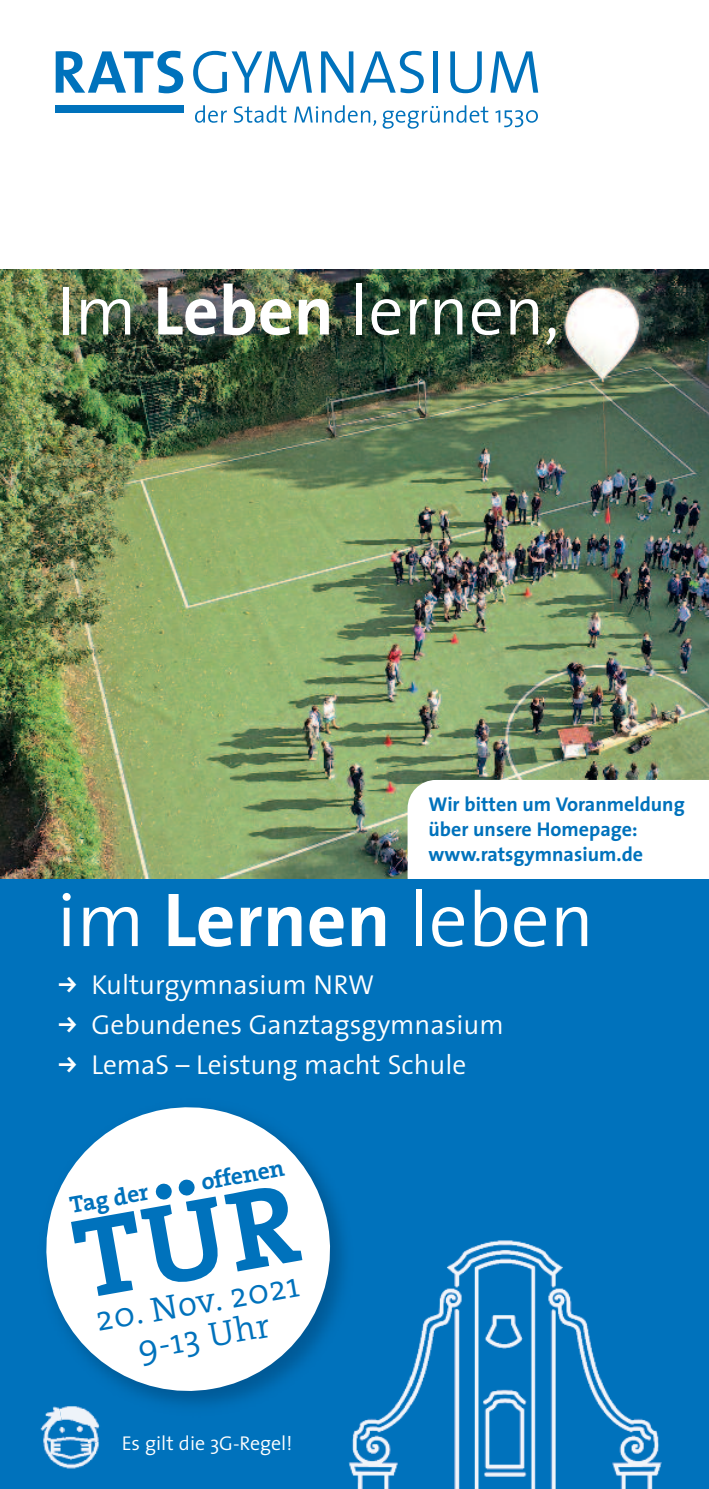
<style>
.page{position:relative;width:709px;height:1489px;background:#fff}
.page>*{position:absolute;margin:0;border:0;box-sizing:border-box;transform-origin:0 0}
.t1{font:300 77px "The Sans";color:#fff}
.t2{font:300 69.75px "The Sans";color:#fff}
.t3{font:300 35px/35px "The Serif";color:#0072bc;text-align:center}
.t4{font:300 27.5px/40px "The Sans";color:#fff}
.t5{font:700 23.75px "The Serif";color:#0072bc}
.t6{font:700 20px/25px "The Sans";color:#0072bc}
.t7{font:300 20px "The Sans";color:#fff}
.s1{font-weight:700}
</style>
<div class="page">
<img style="left:0;top:269px;width:709px;height:610px">
<svg style="left:407px;top:780px;width:302px;height:99px"></svg>
<div style="left:0;top:879px;width:709px;height:609px;background:#0072bc"></div>
<img style="left:348px;top:1240px;width:314px;height:248px">
<img style="left:165px;top:1080px;width:194px;height:358px">
<img style="left:348px;top:1237px;width:38px;height:160px">
<img style="left:284px;top:1071px;width:47px;height:9px">
<svg style="left:46px;top:1095px;width:295px;height:307px;fill:#fff"></svg>
<svg style="left:56px;top:51px;width:127px;height:42px"></svg>
<svg style="left:193px;top:51px;width:119px;height:42px"></svg>
<svg style="left:321px;top:51px;width:32px;height:42px"></svg>
<svg style="left:360px;top:51px;width:64px;height:42px"></svg>
<div style="left:433px;top:51px;width:5px;height:42px;background:#0072bc"></div>
<svg style="left:450px;top:51px;width:32px;height:42px"></svg>
<svg style="left:490px;top:51px;width:48px;height:42px"></svg>
<div style="left:55px;top:105px;width:128px;height:8px;background:#0072bc"></div>
<svg style="left:195px;top:105px;width:32px;height:18px"></svg>
<svg style="left:234px;top:105px;width:52px;height:18px"></svg>
<svg style="left:294px;top:105px;width:194px;height:24px"></svg>
<svg style="left:495px;top:110px;width:43px;height:17px"></svg>
<img style="left:40px;top:1394px;width:59px;height:75px">
<img style="left:57px;top:1394px;width:59px;height:53px">
<div style="left:71px;top:1174px;width:231px;height:124px;background:#fff"></div>
<h2 class="t2" style="left:57px;top:287px;width:504px">Im <span class="s1">Leben</span> lernen,</h2>
<p class="t6" style="left:428px;top:793px;width:258px">Wir bitten um Voranmeldung über unsere Homepage: www.ratsgymnasium.de</p>
<h1 class="t1" style="left:57px;top:894px;width:539px">im <span class="s1">Lernen</span> leben</h1>
<p class="t4" style="left:92px;top:967px;width:414px">Kulturgymnasium NRW<br>Gebundenes Ganztagsgymnasium<br>LemaS – Leistung macht Schule</p>
<p class="t5" style="left:69px;top:1197px;width:81px;rotate:-10deg">Tag der</p>
<p class="t5" style="left:200px;top:1174px;width:86px;rotate:-10deg">offenen</p>
<p class="t3" style="left:94px;top:1306px;width:207px;rotate:-10deg">20. Nov. 2021<br>9-13 Uhr</p>
<p class="t7" style="left:122px;top:1435px;width:172px">Es gilt die 3G-Regel!</p>
</div>
